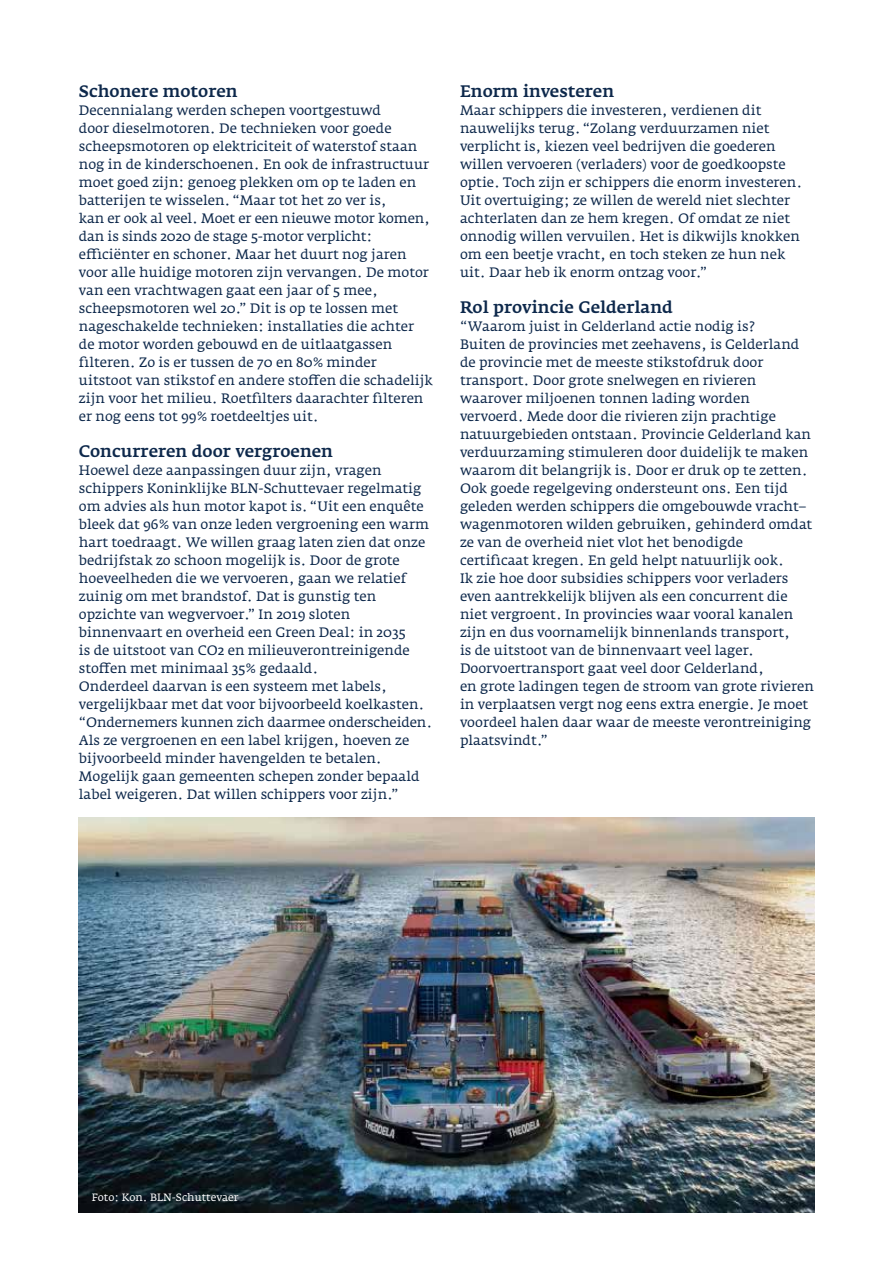
<style>
.page{position:relative;width:893px;height:1263px;background:#fff}
.page>*{position:absolute;margin:0;border:0;box-sizing:border-box;transform-origin:0 0}
._07_Kop_4__Paragraaf{font:500 16.5px "Fedra Serif A";color:#0d284b}
._12_Broodtekst{font:13.5px/18px "Fedra Serif A";color:#0d284b}
._18_Bijschrift{font:10.5px "Fedra Serif A";color:#fff}
</style>
<div class="page">
<img style="left:79px;top:817px;width:735px;height:395px">
<p class="_07_Kop_4__Paragraaf" style="left:79px;top:82px;width:160px">Schonere motoren</p>
<p class="_12_Broodtekst" style="left:79px;top:101px;width:356px">Decennialang werden schepen voortgestuwd<br>door dieselmotoren. De technieken voor goede scheepsmotoren op elektriciteit of waterstof staan nog in de kinderschoenen. En ook de infrastructuur moet goed zijn: genoeg plekken om op te laden en batterijen te wisselen. “Maar tot het zo ver is,<br>kan er ook al veel. Moet er een nieuwe motor komen, dan is sinds 2020 de stage 5-motor verplicht: efficiënter en schoner. Maar het duurt nog jaren voor alle huidige motoren zijn vervangen. De motor van een vrachtwagen gaat een jaar of 5 mee, scheepsmotoren wel 20.” Dit is op te lossen met nageschakelde technieken: installaties die achter de motor worden gebouwd en de uitlaatgassen filteren. Zo is er tussen de 70 en 80% minder uitstoot van stikstof en andere stoffen die schadelijk zijn voor het milieu. Roetfilters daarachter filteren er nog eens tot 99% roetdeeltjes uit.</p>
<p class="_07_Kop_4__Paragraaf" style="left:79px;top:442px;width:256px">Concurreren door vergroenen</p>
<p class="_12_Broodtekst" style="left:79px;top:461px;width:355px">Hoewel deze aanpassingen duur zijn, vragen schippers Koninklijke BLN-Schuttevaer regelmatig om advies als hun motor kapot is. “Uit een enquête bleek dat 96% van onze leden vergroening een warm hart toedraagt. We willen graag laten zien dat onze bedrijfstak zo schoon mogelijk is. Door de grote hoeveelheden die we vervoeren, gaan we relatief zuinig om met brandstof. Dat is gunstig ten opzichte van wegvervoer.” In 2019 sloten binnenvaart en overheid een Green Deal: in 2035<br>is de uitstoot van CO2 en milieuverontreinigende stoffen met minimaal 35% gedaald.<br>Onderdeel daarvan is een systeem met labels, vergelijkbaar met dat voor bijvoorbeeld koelkasten. “Ondernemers kunnen zich daarmee onderscheiden.<br>Als ze vergroenen en een label krijgen, hoeven ze bijvoorbeeld minder havengelden te betalen.<br>Mogelijk gaan gemeenten schepen zonder bepaald label weigeren. Dat willen schippers voor zijn.”</p>
<p class="_07_Kop_4__Paragraaf" style="left:460px;top:82px;width:156px">Enorm investeren</p>
<p class="_12_Broodtekst" style="left:460px;top:101px;width:344px">Maar schippers die investeren, verdienen dit nauwelijks terug. “Zolang verduurzamen niet verplicht is, kiezen veel bedrijven die goederen willen vervoeren (verladers) voor de goedkoopste optie. Toch zijn er schippers die enorm investeren.<br>Uit overtuiging; ze willen de wereld niet slechter achterlaten dan ze hem kregen. Of omdat ze niet onnodig willen vervuilen. Het is dikwijls knokken om een beetje vracht, en toch steken ze hun nek uit. Daar heb ik enorm ontzag voor.”</p>
<p class="_07_Kop_4__Paragraaf" style="left:460px;top:298px;width:214px">Rol provincie Gelderland</p>
<p class="_12_Broodtekst" style="left:460px;top:317px;width:356px">“Waarom juist in Gelderland actie nodig is?<br>Buiten de provincies met zeehavens, is Gelderland de provincie met de meeste stikstofdruk door transport. Door grote snelwegen en rivieren waarover miljoenen tonnen lading worden vervoerd. Mede door die rivieren zijn prachtige natuurgebieden ontstaan. Provincie Gelderland kan verduurzaming stimuleren door duidelijk te maken waarom dit belangrijk is. Door er druk op te zetten.<br>Ook goede regelgeving ondersteunt ons. Een tijd geleden werden schippers die omgebouwde vracht– wagenmotoren wilden gebruiken, gehinderd omdat ze van de overheid niet vlot het benodigde certificaat kregen. En geld helpt natuurlijk ook.<br>Ik zie hoe door subsidies schippers voor verladers even aantrekkelijk blijven als een concurrent die niet vergroent. In provincies waar vooral kanalen zijn en dus voornamelijk binnenlands transport,<br>is de uitstoot van de binnenvaart veel lager.<br>Doorvoertransport gaat veel door Gelderland,<br>en grote ladingen tegen de stroom van grote rivieren in verplaatsen vergt nog eens extra energie. Je moet voordeel halen daar waar de meeste verontreiniging plaatsvindt.”</p>
<p class="_18_Bijschrift" style="left:92px;top:1191px;width:148px">Foto: Kon. BLN-Schuttevaer</p>
</div>
